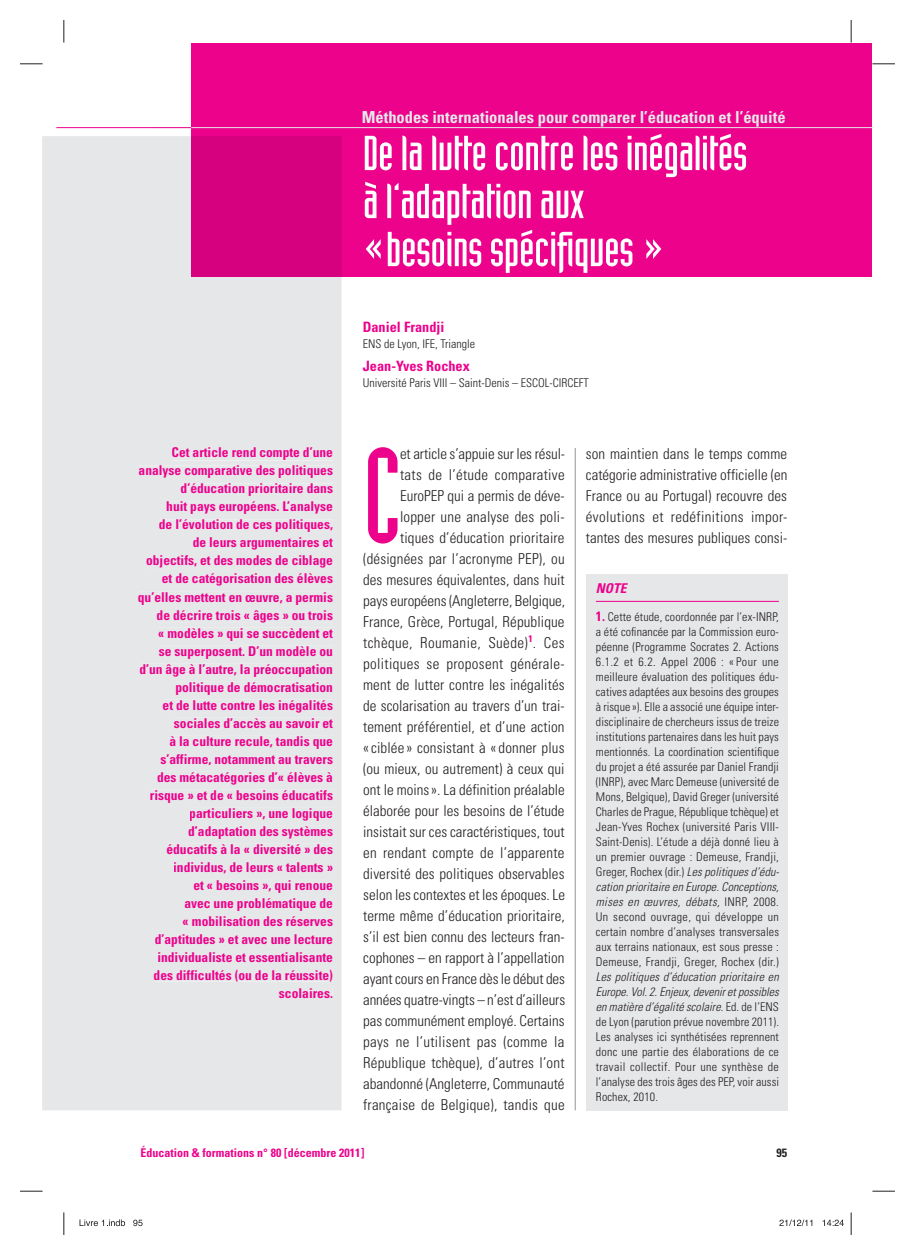
<style>
.page{position:relative;width:915px;height:1255px;background:#fff}
.page>*{position:absolute;margin:0;border:0;box-sizing:border-box;transform-origin:0 0}
.t1{font:132.6px "Industria Solid";color:#ed028c}
.t2{font:48px/48px "Industria Solid";letter-spacing:-.01em;color:#fff;scale:1.1 1}
.t3{font:700 condensed 16.5px "Univers";color:#e6e7e9}
.t4{font:300 condensed 15px/21px "Univers";color:#231f20;text-align:right}
.t5{font:700 condensed 14.25px "Univers";color:#ed028c}
.t6{font:700 condensed 13.5px/18px "Univers";color:#ed028c;text-align:right}
.t7{font:italic 700 condensed 13.5px "Univers";color:#ed028c}
.t8{font:300 condensed 12px/15px "Univers";letter-spacing:.005em;color:#231f20;text-align:justify}
.t9{font:700 condensed 12px "Univers";color:#ed028c}
.t10{font:700 condensed 12px "Univers";color:#231f20}
.s1{font-weight:700;font-size:13.5px;color:#ed028c}
.s2{font-style:italic}
</style>
<div class="page">
<div style="left:191px;top:43px;width:681px;height:233px;background:#ed028c"></div>
<hr style="left:150px;top:127px;width:722px;height:1px;background:#e6e7e9">
<hr style="left:56px;top:127px;width:135px;height:1px;background:#ed028c">
<div style="left:43px;top:136px;width:298px;height:974px;background:#e6e7e9"></div>
<div style="left:191px;top:136px;width:150px;height:140px;background:#d6017f"></div>
<div style="left:172px;top:447px;width:161px;height:13px;background:#e6e7e9"></div>
<div style="left:139px;top:465px;width:194px;height:13px;background:#e6e7e9"></div>
<div style="left:181px;top:483px;width:152px;height:13px;background:#e6e7e9"></div>
<div style="left:167px;top:501px;width:166px;height:13px;background:#e6e7e9"></div>
<div style="left:159px;top:519px;width:174px;height:13px;background:#e6e7e9"></div>
<div style="left:193px;top:537px;width:140px;height:13px;background:#e6e7e9"></div>
<div style="left:147px;top:555px;width:186px;height:13px;background:#e6e7e9"></div>
<div style="left:162px;top:573px;width:171px;height:13px;background:#e6e7e9"></div>
<div style="left:138px;top:591px;width:195px;height:13px;background:#e6e7e9"></div>
<div style="left:157px;top:609px;width:176px;height:13px;background:#e6e7e9"></div>
<div style="left:158px;top:627px;width:175px;height:13px;background:#e6e7e9"></div>
<div style="left:159px;top:645px;width:174px;height:13px;background:#e6e7e9"></div>
<div style="left:140px;top:663px;width:193px;height:13px;background:#e6e7e9"></div>
<div style="left:176px;top:681px;width:157px;height:13px;background:#e6e7e9"></div>
<div style="left:163px;top:699px;width:170px;height:13px;background:#e6e7e9"></div>
<div style="left:174px;top:717px;width:159px;height:10px;background:#e6e7e9"></div>
<div style="left:170px;top:735px;width:163px;height:13px;background:#e6e7e9"></div>
<div style="left:161px;top:753px;width:172px;height:11px;background:#e6e7e9"></div>
<div style="left:158px;top:771px;width:175px;height:13px;background:#e6e7e9"></div>
<div style="left:151px;top:789px;width:182px;height:13px;background:#e6e7e9"></div>
<div style="left:190px;top:807px;width:143px;height:13px;background:#e6e7e9"></div>
<div style="left:189px;top:825px;width:144px;height:13px;background:#e6e7e9"></div>
<div style="left:167px;top:843px;width:166px;height:10px;background:#e6e7e9"></div>
<div style="left:174px;top:861px;width:159px;height:11px;background:#e6e7e9"></div>
<div style="left:194px;top:879px;width:139px;height:13px;background:#e6e7e9"></div>
<div style="left:185px;top:897px;width:148px;height:13px;background:#e6e7e9"></div>
<div style="left:183px;top:915px;width:150px;height:10px;background:#e6e7e9"></div>
<div style="left:155px;top:933px;width:178px;height:13px;background:#e6e7e9"></div>
<div style="left:158px;top:951px;width:175px;height:10px;background:#e6e7e9"></div>
<div style="left:154px;top:969px;width:179px;height:12px;background:#e6e7e9"></div>
<div style="left:279px;top:987px;width:53px;height:10px;background:#e6e7e9"></div>
<hr style="left:574px;top:448px;width:1px;height:662px;background:#939598">
<div style="left:585px;top:574px;width:202px;height:536px;background:#e6e7e9"></div>
<hr style="left:595px;top:601px;width:183px;height:1px;background:#ed028c">
<svg style="left:20px;top:64px;width:23px;height:1px"></svg>
<svg style="left:872px;top:64px;width:22px;height:1px"></svg>
<svg style="left:20px;top:1190px;width:23px;height:1px"></svg>
<svg style="left:872px;top:1190px;width:22px;height:1px"></svg>
<svg style="left:64px;top:20px;width:1px;height:23px"></svg>
<svg style="left:64px;top:1212px;width:1px;height:22px"></svg>
<svg style="left:850px;top:20px;width:1px;height:23px"></svg>
<svg style="left:850px;top:1212px;width:1px;height:22px"></svg>
<svg style="left:79px;top:1219px;width:47px;height:7px"></svg>
<svg style="left:133px;top:1219px;width:10px;height:7px"></svg>
<svg style="left:779px;top:1219px;width:33px;height:7px"></svg>
<svg style="left:822px;top:1219px;width:22px;height:7px"></svg>
<h3 class="t3" style="left:361px;top:107px;width:425px">Méthodes internationales pour comparer l’éducation et l’équité</h3>
<h2 class="t2" style="left:362px;top:129px;width:351px">De la lutte contre les inégalités à l’adaptation aux<br>«besoins spécifiques »</h2>
<p class="t6" style="left:138px;top:443px;width:196px">Cet article rend compte d’une analyse comparative des politiques d’éducation prioritaire dans<br>huit pays européens. L’analyse<br>de l’évolution de ces politiques,<br>de leurs argumentaires et<br>objectifs, et des modes de ciblage et de catégorisation des élèves qu’elles mettent en œuvre, a permis de décrire trois « âges » ou trois<br>« modèles » qui se succèdent et<br>se superposent. D’un modèle ou d’un âge à l’autre, la préoccupation politique de démocratisation<br>et de lutte contre les inégalités sociales d’accès au savoir et<br>à la culture recule, tandis que s’affirme, notamment au travers des métacatégories d’« élèves à risque » et de « besoins éducatifs particuliers », une logique d’adaptation des systèmes éducatifs à la « diversité » des individus, de leurs « talents »<br>et « besoins », qui renoue<br>avec une problématique de<br>« mobilisation des réserves d’aptitudes » et avec une lecture individualiste et essentialisante des difficultés (ou de la réussite) scolaires.</p>
<p class="t5" style="left:362px;top:318px;width:83px">Daniel Frandji</p>
<p class="t8" style="left:362px;top:337px;width:114px">ENS de Lyon, IFE, Triangle</p>
<p class="t5" style="left:362px;top:357px;width:108px">Jean-Yves Rochex</p>
<p class="t8" style="left:362px;top:375px;width:227px">Université Paris VIII – Saint-Denis – ESCOL-CIRCEFT</p>
<h1 class="t1" style="left:363px;top:423px;width:38px">C</h1>
<p class="t4" style="left:363px;top:443px;width:203px">et article s’appuie sur les résul-<br>tats de l’étude comparative EuroPEP qui a permis de déve&shy;lopper une analyse des poli&shy;tiques d’éducation prioritaire (désignées par l’acronyme PEP), ou des mesures équivalentes, dans huit pays européens (Angleterre, Belgique, France, Grèce, Portugal, République tchèque, Roumanie, Suède)<sup>1</sup>. Ces politiques se proposent générale&shy;ment de lutter contre les inégalités de scolarisation au travers d’un trai&shy;tement préférentiel, et d’une action « ciblée » consistant à « donner plus (ou mieux, ou autrement) à ceux qui ont le moins ». La définition préalable élaborée pour les besoins de l’étude insistait sur ces caractéristiques, tout en rendant compte de l’apparente diversité des politiques observables selon les contextes et les époques. Le terme même d’éducation prioritaire, s’il est bien connu des lecteurs fran&shy;cophones – en rapport à l’appellation ayant cours en France dès le début des années quatre-vingts – n’est d’ailleurs pas communément employé. Certains pays ne l’utilisent pas (comme la République tchèque), d’autres l’ont abandonné (Angleterre, Communauté française de Belgique), tandis que</p>
<p class="t4" style="left:585px;top:443px;width:203px;text-align:justify">son maintien dans le temps comme catégorie administrative officielle (en France ou au Portugal) recouvre des évolutions et redéfinitions impor&shy;tantes des mesures publiques consi-</p>
<p class="t7" style="left:595px;top:580px;width:32px">NOTE</p>
<p class="t8" style="left:595px;top:609px;width:185px"><span class="s1">1.</span> Cette étude, coordonnée par l’ex-INRP, a été cofinancée par la Commission euro&shy;péenne (Programme Socrates 2. Actions 6.1.2 et 6.2. Appel 2006 : « Pour une meilleure évaluation des politiques édu&shy;catives adaptées aux besoins des groupes à risque »). Elle a associé une équipe inter&shy;disciplinaire de chercheurs issus de treize institutions partenaires dans les huit pays mentionnés. La coordination scientifique du projet a été assurée par Daniel Frandji (INRP), avec Marc Demeuse (université de Mons, Belgique), David Greger (université Charles de Prague, République tchèque) et Jean-Yves Rochex (université Paris VIII-Saint-Denis). L’étude a déjà donné lieu à un premier ouvrage : Demeuse, Frandji, Greger, Rochex (dir.) <span class="s2">Les politiques d’édu&shy;cation prioritaire en Europe. Conceptions, mises en œuvres, débats,</span> INRP, 2008.<br>Un second ouvrage, qui développe un certain nombre d’analyses transversales aux terrains nationaux, est sous presse :<br>Demeuse, Frandji, Greger, Rochex (dir.)</p>
<p class="t8" style="left:595px;top:969px;width:185px"><span class="s2">Les politiques d’éducation prioritaire en Europe. Vol. 2. Enjeux, devenir et possibles en matière d’égalité scolaire</span>. Ed. de l’ENS de Lyon (parution prévue novembre 2011).<br>Les analyses ici synthétisées reprennent donc une partie des élaborations de ce travail collectif. Pour une synthèse de l’analyse des trois âges des PEP, voir aussi Rochex, 2010.</p>
<p class="t9" style="left:140px;top:1145px;width:225px">Éducation &amp; formations n° 80 [ décembre 2011 ]</p>
<p class="t10" style="left:776px;top:1145px;width:12px">95</p>
</div>
